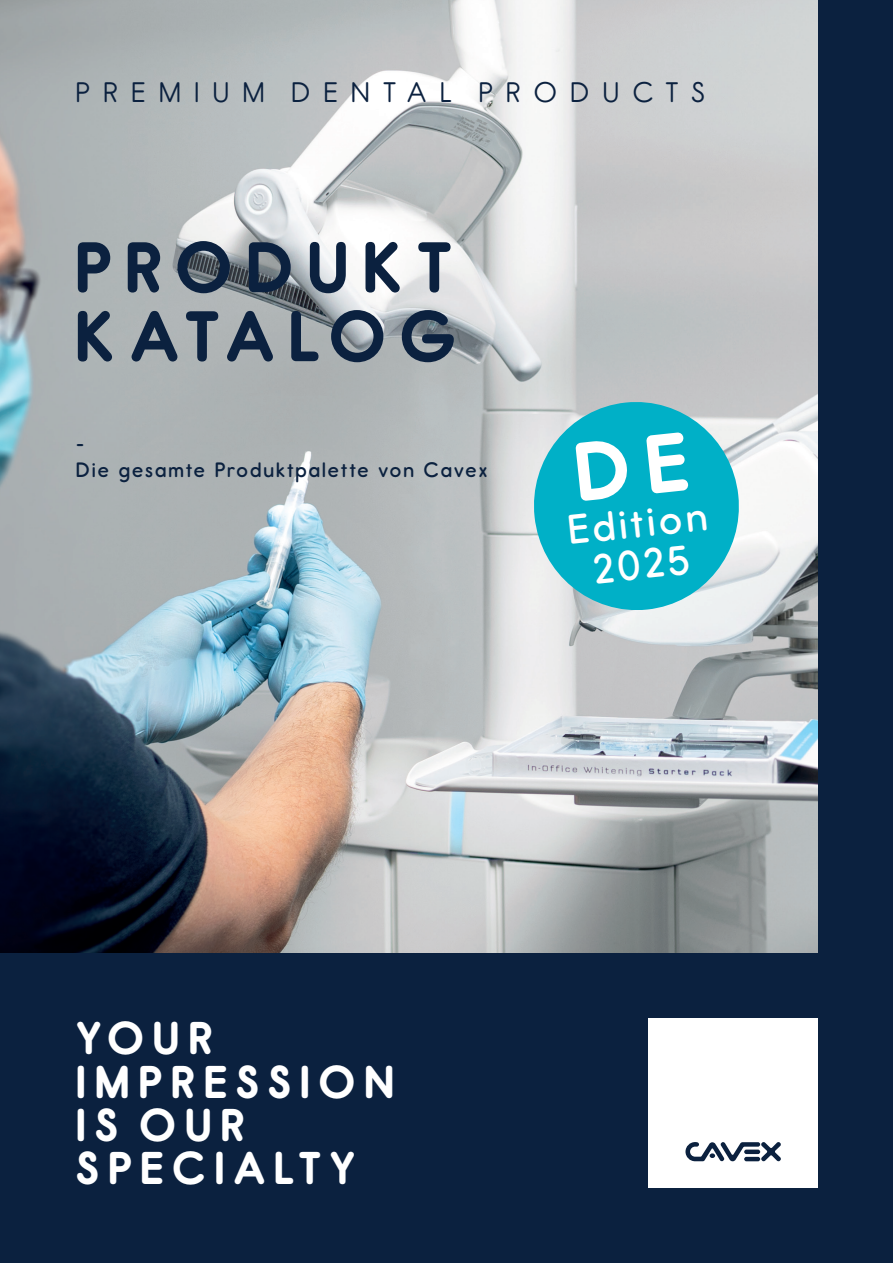
<style>
.page{position:relative;width:893px;height:1263px;background:#0b213f}
.page>*{position:absolute;margin:0;border:0;box-sizing:border-box;transform-origin:0 0}
.t1{font:700 72px/69px "CAVEX Report";letter-spacing:.2em;color:#0b213f}
.t2{font:700 46.35px/43.2px "CAVEX Report";letter-spacing:.2em;color:#fff}
.t3{font:600 41.7px/41.7px "CAVEX Report";color:#fff;text-align:center}
.t4{font:28.5px "CAVEX Report";letter-spacing:.5em;color:#0b213f}
.t5{font:600 21px/27px "CAVEX Report";letter-spacing:.1em;color:#0b213f}
</style>
<div class="page">
<img style="left:0;top:0;width:818px;height:952px">
<div style="left:649px;top:1018px;width:169px;height:170px;background:#fff"></div>
<svg style="left:685px;top:1142px;width:96px;height:19px"></svg>
<svg style="left:529px;top:397px;width:215px;height:218px;background:#4cc0d0"></svg>
<div style="left:575px;top:432px;width:114px;height:69px;background:#00b0c7"></div>
<h3 class="t4" style="left:76px;top:75px;width:630px">PREMIUM DENTAL PRODUCTS</h3>
<h1 class="t1" style="left:75px;top:233px;width:382px">PRODUKT<br>KATALOG</h1>
<p class="t5" style="left:76px;top:429px;width:413px">-<br>Die gesamte Produktpalette von Cavex</p>
<h3 class="t3" style="left:566px;top:509px;width:140px;rotate:-6deg">Edition<br>2025</h3>
<h2 class="t2" style="left:76px;top:1017px;width:319px">YOUR<br>IMPRESSION<br>IS OUR<br>SPECIALTY</h2>
</div>
